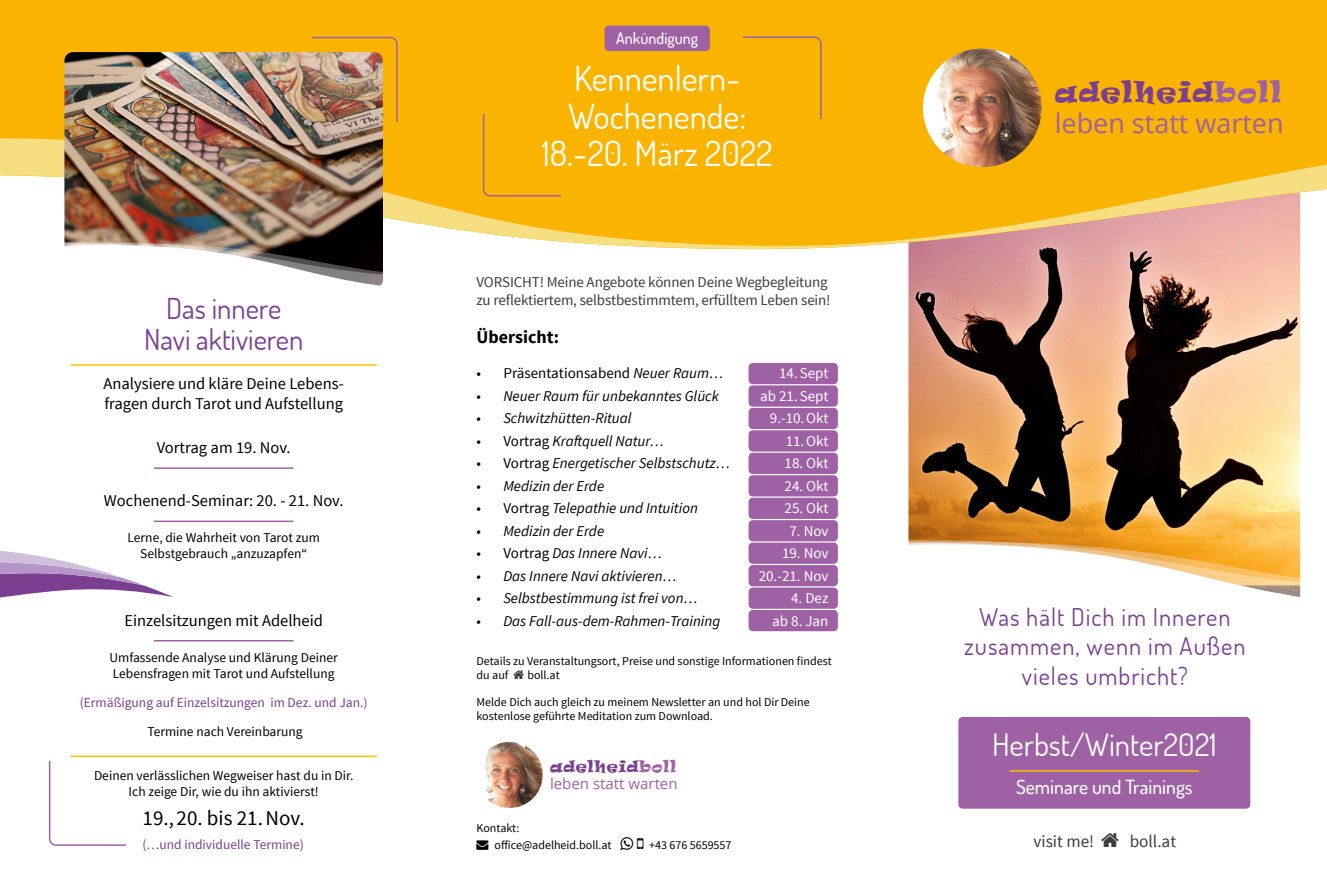
<style>
.page{position:relative;width:1327px;height:893px;background:#fff}
.page>*{position:absolute;margin:0;border:0;box-sizing:border-box;transform-origin:0 0}
.t1{font:34.5px/37.5px "Dosis";color:#fff;text-align:center}
.t2{font:30.9px "Dosis";color:#fff}
.t3{font:28.8px/31.2px "Dosis";color:#7b3f91;text-align:center}
.t4{font:27px "Open Sans";color:#9e61a4}
.t5{font:26.7px "Ravie";letter-spacing:.06em;color:#7b3f91}
.t6{font:24.45px/29.4px "Dosis";letter-spacing:.04em;color:#7b3f91;text-align:center}
.t7{font:21px "Source Sans Pro";color:#000}
.t8{font:500 19.5px "Dosis";color:#fff}
.t9{font:700 18px "Source Sans Pro";color:#000}
.t10{font:17.25px "Source Sans Pro";color:#3c3c3b}
.t11{font:16.5px/19.8px "Source Sans Pro";color:#000}
.t12{font:500 15.9px "Dosis";color:#fff}
.t13{font:italic 15px "Source Sans Pro";color:#000}
.t14{font:15px/18px "Source Sans Pro";letter-spacing:-.01em;color:#3c3c3b}
.t15{font:15px "Source Sans Pro";color:#fff}
.t16{font:15px "Source Sans Pro";color:#000}
.t17{font:15px "Open Sans";color:#9e61a4}
.t18{font:14.85px "Ravie";letter-spacing:.06em;color:#7b3f91}
.t19{font:13.5px/16.2px "Source Sans Pro";color:#000;text-align:center}
.t20{font:13.5px "Source Sans Pro";color:#7b3f91}
.t21{font:12px/14.4px "Source Sans Pro";color:#000}
.s1{font-style:italic}
.s2{font-style:normal}
.s3{color:#9e61a4}
</style>
<div class="page">
<img style="left:908px;top:249px;width:392px;height:291px">
<svg style="left:908px;top:540px;width:393px;height:57px"></svg>
<div style="left:0;top:0;width:1327px;height:138px;background:#fab400"></div>
<svg style="left:0;top:138px;width:1327px;height:111px;background:#f7be39"></svg>
<svg style="left:313px;top:37px;width:85px;height:85px;background:#f0ab10"></svg>
<div style="left:483px;top:115px;width:77px;height:81px;background:#fab400"></div>
<div style="left:744px;top:36px;width:77px;height:82px;background:#fab400"></div>
<img style="left:923px;top:48px;width:118px;height:119px;border-radius:59px">
<div style="left:958px;top:717px;width:292px;height:92px;background:#9e61a4;border-radius:4px"></div>
<hr style="left:1009px;top:770px;width:190px;height:2px;background:#fcbf00">
<img style="left:64px;top:52px;width:319px;height:190px">
<svg style="left:58px;top:242px;width:331px;height:44px"></svg>
<img style="left:476px;top:742px;width:67px;height:66px;border-radius:33px">
<div style="left:748px;top:363px;width:90px;height:21px;background:#9e61a4;border-radius:4px"></div>
<div style="left:748px;top:385px;width:90px;height:22px;background:#9e61a4;border-radius:4px"></div>
<div style="left:748px;top:408px;width:90px;height:21px;background:#9e61a4;border-radius:4px"></div>
<div style="left:748px;top:430px;width:90px;height:22px;background:#9e61a4;border-radius:4px"></div>
<div style="left:748px;top:453px;width:90px;height:21px;background:#9e61a4;border-radius:4px"></div>
<div style="left:748px;top:475px;width:90px;height:21px;background:#9e61a4;border-radius:4px"></div>
<div style="left:748px;top:520px;width:90px;height:21px;background:#9e61a4;border-radius:4px"></div>
<div style="left:748px;top:543px;width:90px;height:21px;background:#9e61a4;border-radius:4px"></div>
<div style="left:748px;top:498px;width:90px;height:21px;background:#9e61a4;border-radius:4px"></div>
<div style="left:604px;top:26px;width:106px;height:25px;background:#9e61a4;border-radius:4px"></div>
<svg style="left:0;top:550px;width:173px;height:48px"></svg>
<div style="left:748px;top:587px;width:90px;height:22px;background:#9e61a4;border-radius:4px"></div>
<div style="left:748px;top:610px;width:90px;height:21px;background:#9e61a4;border-radius:4px"></div>
<div style="left:748px;top:565px;width:90px;height:21px;background:#9e61a4;border-radius:4px"></div>
<hr style="left:71px;top:364px;width:306px;height:2px;background:#fcbf00">
<hr style="left:71px;top:755px;width:306px;height:2px;background:#fcbf00">
<hr style="left:154px;top:467px;width:139px;height:2px;background:#9e61a4">
<hr style="left:154px;top:521px;width:139px;height:1px;background:#9e61a4">
<hr style="left:154px;top:640px;width:139px;height:1px;background:#9e61a4">
<h3 class="t3" style="left:144px;top:292px;width:161px">Das innere<br>Navi aktivieren</h3>
<p class="t11" style="left:103px;top:374px;width:241px">Analysiere und kläre Deine Lebens&shy;fragen durch Tarot und Aufstellung</p>
<p class="t11" style="left:157px;top:438px;width:135px">Vortrag am 19. Nov.</p>
<p class="t11" style="left:104px;top:491px;width:241px">Wochenend-Seminar: 20. - 21. Nov.</p>
<p class="t19" style="left:128px;top:530px;width:194px">Lerne, die Wahrheit von Tarot zum<br>Selbstgebrauch „anzuzapfen“</p>
<p class="t11" style="left:124px;top:611px;width:200px">Einzelsitzungen mit Adelheid</p>
<p class="t19" style="left:109px;top:650px;width:230px;text-align:left">Umfassende Analyse und Klärung Deiner<br>Lebensfragen mit Tarot und Aufstellung</p>
<p class="t20" style="left:80px;top:694px;width:289px">(Ermäßigung auf Einzelsitzungen im Dez. und Jan.)</p>
<p class="t19" style="left:147px;top:724px;width:157px">Termine nach Vereinbarung</p>
<p class="t19" style="left:94px;top:768px;width:261px">Deinen verlässlichen Wegweiser hast du in Dir.<br>Ich zeige Dir, wie du ihn aktivierst!</p>
<h3 class="t7" style="left:143px;top:804px;width:164px">19., 20. bis 21.Nov.</h3>
<p class="t20" style="left:143px;top:836px;width:163px">(…und individuelle Termine)</p>
<p class="t12" style="left:616px;top:27px;width:84px">Ankündigung</p>
<h1 class="t1" style="left:542px;top:59px;width:232px">Kennenlern-<br>Wochenende:<br>18.-20. März 2022</h1>
<p class="t14" style="left:476px;top:273px;width:355px">VORSICHT! Meine Angebote können Deine Wegbegleitung zu reflektiertem, selbstbestimmtem, erfülltem Leben sein!</p>
<p class="t9" style="left:476px;top:325px;width:84px">Übersicht:</p>
<p class="t16" style="left:476px;top:364px;width:249px">• Präsentationsabend <span class="s1">Neuer Raum…</span></p>
<p class="t15" style="left:779px;top:364px;width:51px">14.Sept</p>
<p class="t13" style="left:476px;top:386px;width:244px">• Neuer Raum für unbekanntes Glück</p>
<p class="t15" style="left:760px;top:386px;width:70px">ab 21.Sept</p>
<p class="t13" style="left:476px;top:409px;width:157px">• Schwitzhütten-Ritual</p>
<p class="t15" style="left:770px;top:409px;width:60px">9.-10.Okt</p>
<p class="t13" style="left:476px;top:431px;width:189px"><span class="s2">• Vortrag</span> Kraftquell Natur…</p>
<p class="t15" style="left:786px;top:431px;width:44px">11.Okt</p>
<p class="t13" style="left:476px;top:454px;width:255px"><span class="s2">• Vortrag</span> Energetischer Selbstschutz…</p>
<p class="t15" style="left:784px;top:454px;width:45px">18. Okt</p>
<p class="t13" style="left:476px;top:476px;width:129px">• Medizin der Erde</p>
<p class="t15" style="left:784px;top:476px;width:45px">24. Okt</p>
<p class="t13" style="left:476px;top:499px;width:223px"><span class="s2">• Vortrag</span> Telepathie und Intuition</p>
<p class="t15" style="left:784px;top:499px;width:45px">25. Okt</p>
<p class="t13" style="left:476px;top:521px;width:129px">• Medizin der Erde</p>
<p class="t15" style="left:789px;top:521px;width:41px">7. Nov</p>
<p class="t13" style="left:476px;top:544px;width:187px"><span class="s2">• Vortrag</span> Das Innere Navi…</p>
<p class="t15" style="left:782px;top:544px;width:48px">19. Nov</p>
<p class="t13" style="left:476px;top:566px;width:202px">• Das Innere Navi aktivieren…</p>
<p class="t15" style="left:759px;top:566px;width:71px">20.-21. Nov</p>
<p class="t13" style="left:476px;top:589px;width:223px">• Selbstbestimmung ist frei von…</p>
<p class="t15" style="left:791px;top:589px;width:39px">4. Dez</p>
<p class="t13" style="left:476px;top:611px;width:245px">• Das Fall-aus-dem-Rahmen-Training</p>
<p class="t15" style="left:772px;top:611px;width:58px">ab 8. Jan</p>
<p class="t21" style="left:476px;top:654px;width:357px">Details zu Veranstaltungsort, Preise und sonstige Informationen findest du auf</p>
<p class="t21" style="left:527px;top:668px;width:34px">boll.at</p>
<p class="t21" style="left:476px;top:694px;width:335px">Melde Dich auch gleich zu meinem Newsletter an und hol Dir Deine kostenlose geführte Meditation zum Download.</p>
<p class="t18" style="left:550px;top:756px;width:128px">adelheid<span class="s3">boll</span></p>
<p class="t17" style="left:550px;top:773px;width:129px">leben statt warten</p>
<p class="t21" style="left:476px;top:821px;width:44px">Kontakt:</p>
<p class="t21" style="left:476px;top:838px;width:137px">→ office@adelheid.boll.at</p>
<p class="t21" style="left:649px;top:838px;width:84px">+43 676 5659557</p>
<h3 class="t5" style="left:1054px;top:74px;width:228px">adelheid<span class="s3">boll</span></h3>
<h3 class="t4" style="left:1054px;top:104px;width:230px">leben statt warten</h3>
<h3 class="t6" style="left:964px;top:602px;width:283px">Was hält Dich im Inneren zusammen, wenn im Außen vieles umbricht?</h3>
<h2 class="t2" style="left:992px;top:725px;width:226px">Herbst/Winter2021</h2>
<h3 class="t8" style="left:1016px;top:774px;width:178px">Seminare und Trainings</h3>
<p class="t10" style="left:1033px;top:830px;width:62px">visit me!</p>
<p class="t10" style="left:1129px;top:830px;width:48px">boll.at</p>
</div>
